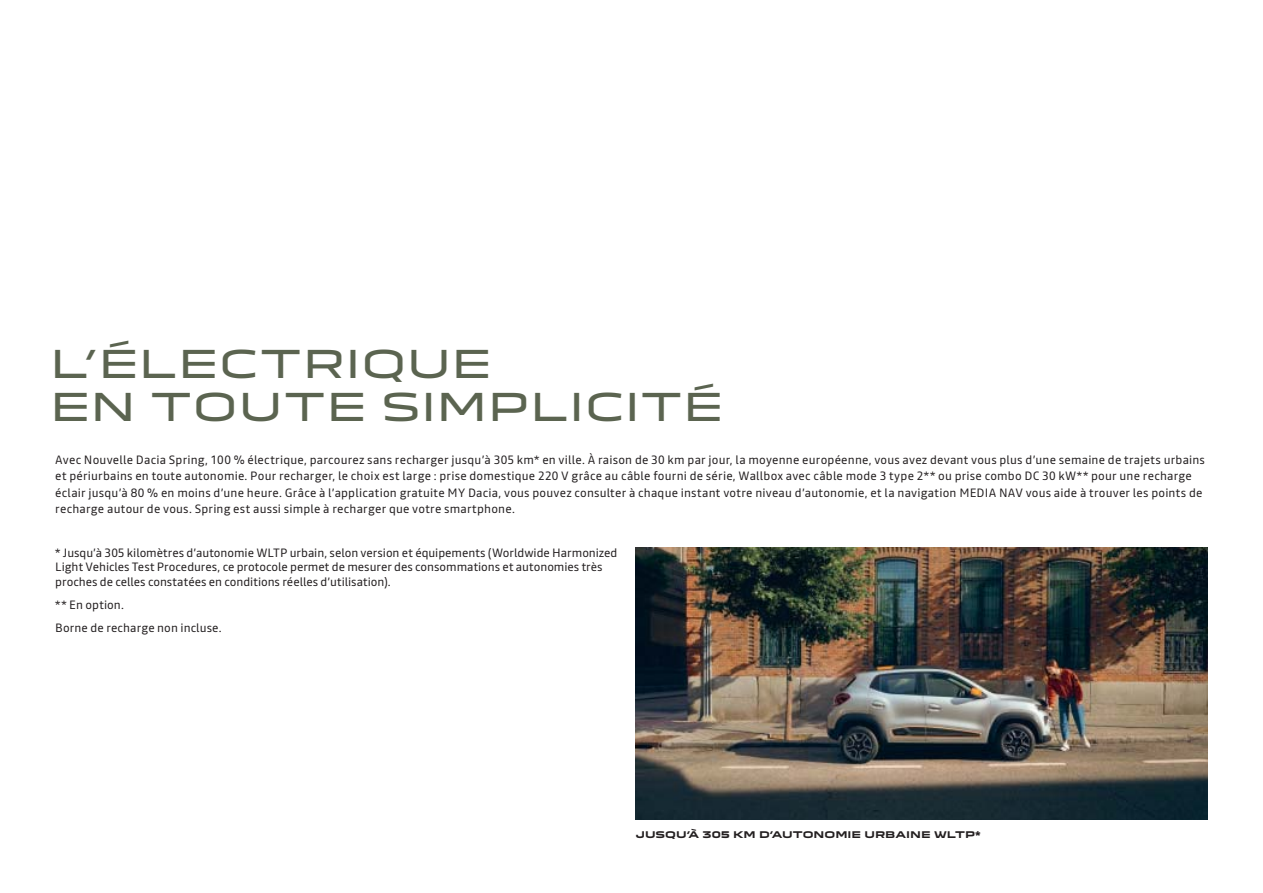
<style>
.page{position:relative;width:1263px;height:893px;background:#fff}
.page>*{position:absolute;margin:0;border:0;box-sizing:border-box;transform-origin:0 0}
.t1{font:37.5px/43.5px "Dacia Block Extended";letter-spacing:.005em;color:#5b6450}
.t2{font:12px/16.5px "Read";letter-spacing:.015em;color:#231f20}
.t3{font:12px/14.4px "Read";letter-spacing:-.005em;color:#231f20}
.t4{font:700 9px "Dacia Block Extended";color:#231f20}
</style>
<div class="page">
<img style="left:636px;top:547px;width:572px;height:273px">
<h1 class="t1" style="left:50px;top:345px;width:675px">L’ÉLECTRIQUE<br>EN TOUTE SIMPLICITÉ</h1>
<p class="t2" style="left:55px;top:452px;width:1151px">Avec Nouvelle Dacia Spring, 100 % électrique, parcourez sans recharger jusqu’à 305 km* en ville. À raison de 30 km par jour, la moyenne européenne, vous avez devant vous plus d’une semaine de trajets urbains et périurbains en toute autonomie. Pour recharger, le choix est large : prise domestique 220 V grâce au câble fourni de série, Wallbox avec câble mode 3 type 2** ou prise combo DC 30 kW** pour une recharge éclair jusqu’à 80 % en moins d’une heure. Grâce à l’application gratuite MY Dacia, vous pouvez consulter à chaque instant votre niveau d’autonomie, et la navigation MEDIA NAV vous aide à trouver les points de recharge autour de vous. Spring est aussi simple à recharger que votre smartphone.</p>
<p class="t3" style="left:55px;top:546px;width:564px">* Jusqu’à 305 kilomètres d’autonomie WLTP urbain, selon version et équipements (Worldwide Harmonized<br>Light Vehicles Test Procedures, ce protocole permet de mesurer des consommations et autonomies très proches de celles constatées en conditions réelles d’utilisation).</p>
<p class="t2" style="left:55px;top:594px;width:168px;line-height:23px">** En option.<br>Borne de recharge non incluse.</p>
<p class="t4" style="left:636px;top:831px;width:347px">JUSQU’À 305 KM D’AUTONOMIE URBAINE WLTP*</p>
</div>
